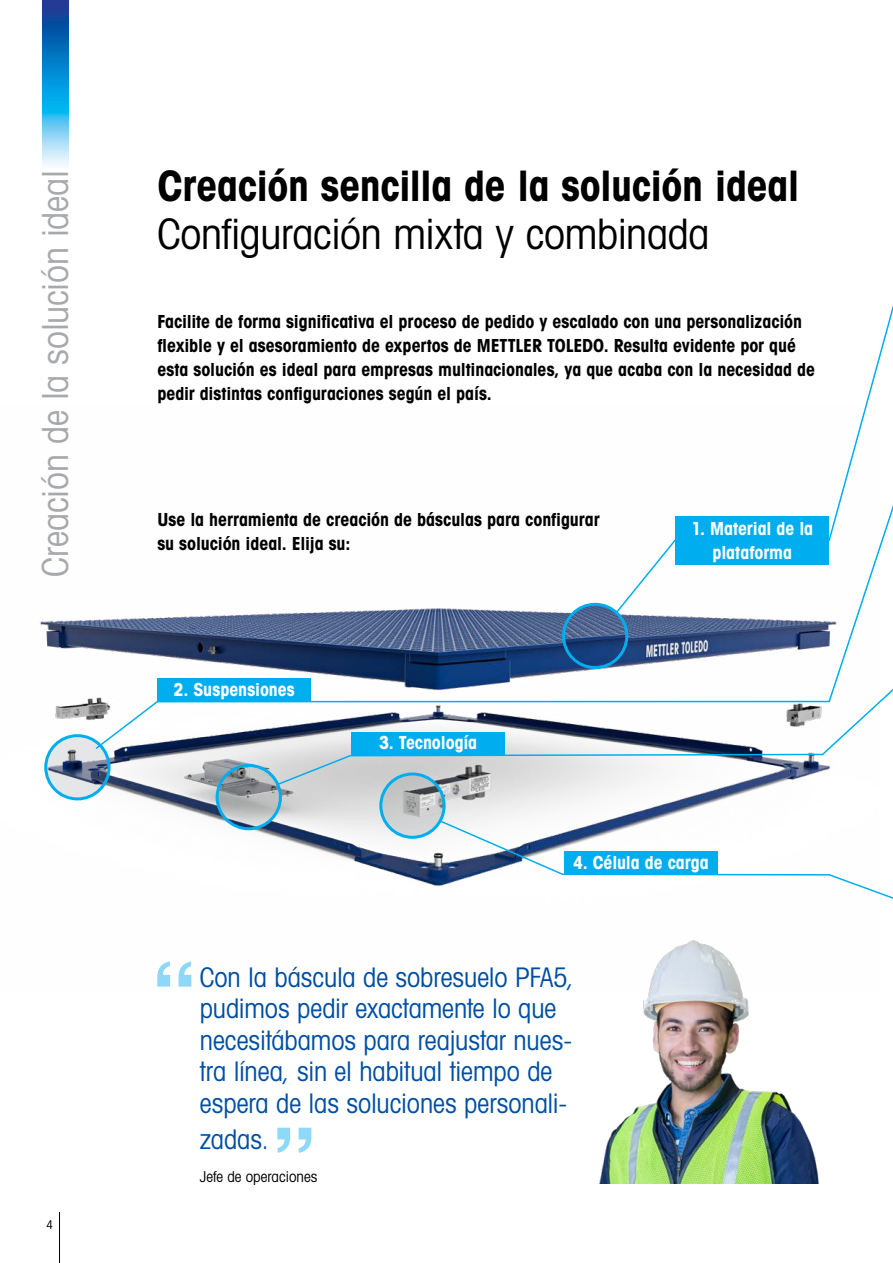
<style>
.page{position:relative;width:893px;height:1263px;background:#fff}
.page>*{position:absolute;margin:0;border:0;box-sizing:border-box;transform-origin:0 0}
.t1{font:42px "Avant Gardefor MT Bd";letter-spacing:-.01em;color:#000}
.t2{font:42px "Avant Gardefor MT Bk";letter-spacing:-.01em;color:#000}
.t3{font:36px "Avant Gardefor MT Bk";letter-spacing:-.005em;color:#a7a9ac}
.t4{font:27px/31.5px "Avant Gardefor MT Bk";letter-spacing:-.005em;color:#004fa3}
.t5{font:18px/24px "Avant Gardefor MT Bd";letter-spacing:-.005em;color:#000}
.t6{font:18px/24px "Avant Gardefor MT Bd";letter-spacing:-.005em;color:#fff;text-align:center}
.t7{font:15px "Avant Gardefor MT Bk";color:#000}
.t8{font:12px "Avant Gardefor MT Bk";color:#000}
</style>
<div class="page">
<img style="left:43px;top:0;width:25px;height:166px">
<hr style="left:59px;top:1212px;width:1px;height:51px;background:#000">
<svg style="left:277px;top:1128px;width:34px;height:25px"></svg>
<img style="left:599px;top:992px;width:220px;height:192px">
<img style="left:40px;top:619px;width:727px;height:373px">
<img style="left:46px;top:736px;width:63px;height:63px;border-radius:32px">
<div style="left:44px;top:734px;width:67px;height:66px;border:3px solid #00aeef;border-radius:50%"></div>
<img style="left:217px;top:765px;width:63px;height:64px;border-radius:32px">
<div style="left:216px;top:764px;width:66px;height:66px;border:3px solid #00aeef;border-radius:50%"></div>
<img style="left:381px;top:774px;width:63px;height:63px;border-radius:32px">
<div style="left:379px;top:772px;width:67px;height:67px;border:3px solid #00aeef;border-radius:50%"></div>
<svg style="left:94px;top:402px;width:799px;height:348px"></svg>
<svg style="left:275px;top:655px;width:618px;height:131px"></svg>
<svg style="left:439px;top:819px;width:454px;height:94px"></svg>
<div style="left:675px;top:516px;width:154px;height:49px;background:#00aeef"></div>
<div style="left:157px;top:678px;width:154px;height:23px;background:#00aeef"></div>
<div style="left:351px;top:732px;width:154px;height:23px;background:#00aeef"></div>
<div style="left:564px;top:851px;width:154px;height:23px;background:#00aeef"></div>
<h2 class="t3" style="left:33px;top:577px;width:408px;rotate:-90deg">Creación de la solución ideal</h2>
<p class="t8" style="left:47px;top:1217px;width:8px">4</p>
<h1 class="t1" style="left:157px;top:158px;width:643px">Creación sencilla de la solución ideal</h1>
<h1 class="t2" style="left:157px;top:207px;width:554px">Configuración mixta y combinada</h1>
<p class="t5" style="left:157px;top:309px;width:659px">Facilite de forma significativa el proceso de pedido y escalado con una personalización flexible y el asesoramiento de expertos de METTLER TOLEDO. Resulta evidente por qué esta solución es ideal para empresas multinacionales, ya que acaba con la necesidad de pedir distintas configuraciones según el país.</p>
<p class="t5" style="left:157px;top:507px;width:444px">Use la herramienta de creación de básculas para configurar su solución ideal. Elija su:</p>
<p class="t6" style="left:173px;top:677px;width:123px">2. Suspensiones</p>
<p class="t6" style="left:379px;top:730px;width:100px">3. Tecnología</p>
<p class="t6" style="left:691px;top:516px;width:123px">1. Material de la plataforma</p>
<p class="t6" style="left:573px;top:850px;width:137px">4. Célula de carga</p>
<h3 class="t4" style="left:200px;top:960px;width:376px">Con la báscula de sobresuelo PFA5, pudimos pedir exactamente lo que necesitábamos para reajustar nues&shy;tra línea, sin el habitual tiempo de espera de las soluciones personali-</h3>
<h3 class="t4" style="left:200px;top:1122px;width:70px">zadas.</h3>
<p class="t7" style="left:200px;top:1168px;width:119px">Jefe de operaciones</p>
</div>
